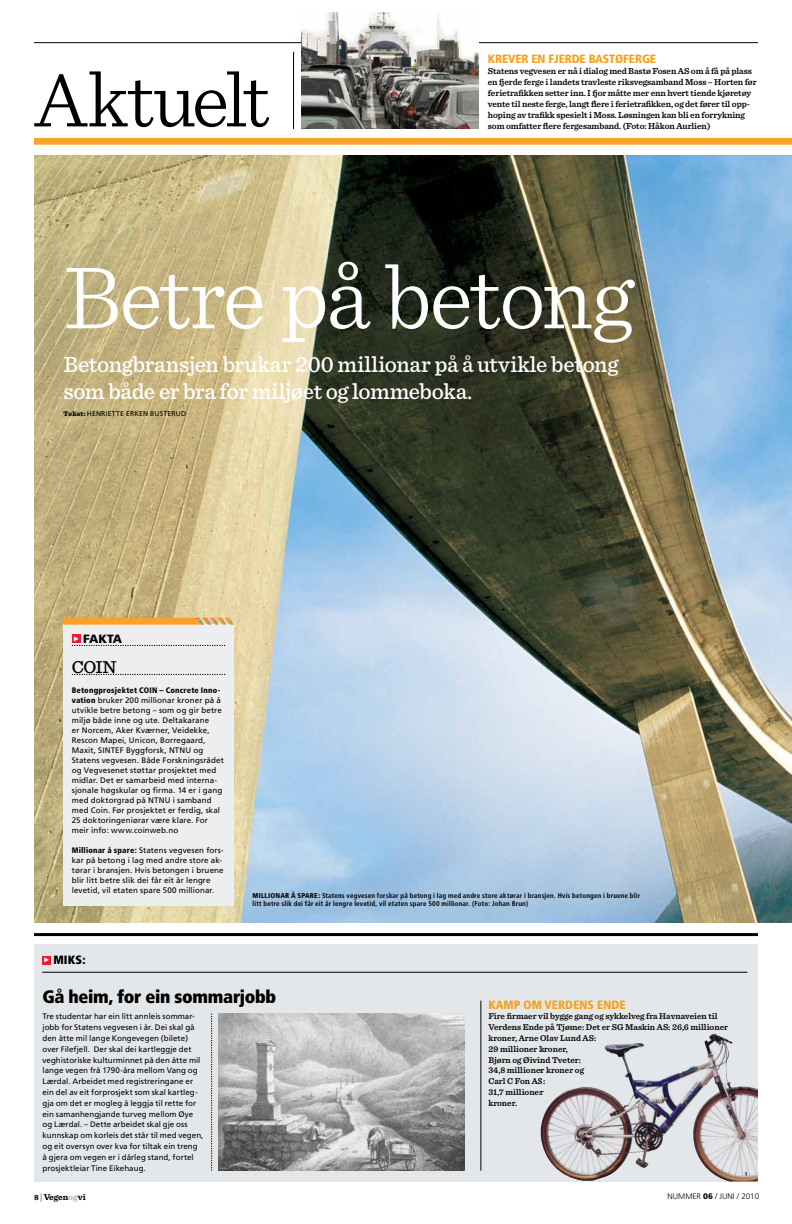
<style>
.page{position:relative;width:792px;height:1224px;background:#fff}
.page>*{position:absolute;margin:0;border:0;box-sizing:border-box;transform-origin:0 0}
.t1{font:300 93px "Sentinel";letter-spacing:-.03em;color:#fff}
.t2{font:300 80px "Sentinel";letter-spacing:-.03em;color:#000}
.t3{font:500 23px/27px "Sentinel";letter-spacing:-.015em;color:#fff}
.t4{font:900 condensed 18px "Frutiger";letter-spacing:-.015em;color:#000}
.t5{font:500 18px "Sentinel";color:#000}
.t6{font:900 condensed 12px "Frutiger";letter-spacing:-.01em;color:#f6a01a}
.t7{font:900 condensed 12px "Frutiger";color:#000}
.t8{font:900 12px "Frutiger";letter-spacing:-.03em;color:#000}
.t9{font:600 9px/11px "Sentinel";letter-spacing:-.01em;color:#000}
.t10{font:600 8.8px/10.8px "Sentinel";color:#000}
.t11{font:700 8.8px "Sentinel";letter-spacing:-.015em;color:#000}
.t12{font:8px/10px "Frutiger";letter-spacing:.005em;color:#000}
.t13{font:300 8px "Frutiger";color:#000}
.t14{font:700 condensed 7px/8px "Frutiger";letter-spacing:.02em;color:#000}
.t15{font:7px "Frutiger";letter-spacing:.015em;color:#000}
.s1{font-family:"Sentinel";font-weight:900}
.s2{font-weight:900;font-stretch:condensed}
.s3{font-weight:900}
.s4{font-weight:900;font-size:8px}
.s5{font-weight:300;font-size:9.6px}
.s6{color:#b0b7bb}
</style>
<div class="page">
<img style="left:34px;top:155px;width:758px;height:767px">
<div style="left:34px;top:944px;width:724px;height:237px;background:#e4e7e9"></div>
<hr style="left:34px;top:933px;width:724px;height:3px;background:#000">
<hr style="left:481px;top:1001px;width:1px;height:170px;background:#000">
<svg style="left:211px;top:1014px;width:1px;height:157px"></svg>
<hr style="left:42px;top:972px;width:705px;height:1px;background:#000">
<div style="left:42px;top:956px;width:9px;height:8px;background:#ed1c2e"></div>
<hr style="left:34px;top:42px;width:724px;height:1px;background:#000">
<hr style="left:293px;top:52px;width:1px;height:77px;background:#000">
<div style="left:34px;top:138px;width:758px;height:7px;background:#faa227"></div>
<div style="left:63px;top:625px;width:171px;height:281px;background:#eceeef"></div>
<div style="left:72px;top:634px;width:8px;height:9px;background:#ed1c2e"></div>
<svg style="left:72px;top:674px;width:153px;height:1px"></svg>
<svg style="left:72px;top:645px;width:153px;height:1px"></svg>
<svg style="left:63px;top:618px;width:171px;height:7px"></svg>
<img style="left:219px;top:1013px;width:246px;height:158px">
<img style="left:541px;top:1034px;width:217px;height:147px">
<img style="left:301px;top:12px;width:177px;height:117px">
<h2 class="t2" style="left:34px;top:40px;width:238px">Aktuelt</h2>
<h3 class="t6" style="left:488px;top:52px;width:170px">KREVER EN FJERDE BASTØFERGE</h3>
<p class="t9" style="left:488px;top:65px;width:270px">Statens vegvesen er nå i dialog med Bastø Fosen AS om å få på plass en fjerde ferge i landets travleste riksvegsamband Moss – Horten før ferietrafikken setter inn. I fjor måtte mer enn hvert tiende kjøretøy vente til neste ferge, langt flere i ferietrafikken, og det fører til opp&shy;hoping av trafikk spesielt i Moss. Løsningen kan bli en forrykning som omfatter flere fergesamband. (Foto: Håkon Aurlien)</p>
<h1 class="t1" style="left:63px;top:228px;width:573px">Betre på betong</h1>
<h3 class="t3" style="left:63px;top:349px;width:556px">Betongbransjen brukar 200 millionar på å utvikle betong som både er bra for miljøet og lommeboka.</h3>
<p class="t15" style="left:63px;top:409px;width:124px"><span class="s1">Tekst:</span> Henriette E rken Busterud</p>
<h3 class="t8" style="left:73px;top:631px;width:50px"><sup>▸</sup> Fakta</h3>
<h3 class="t5" style="left:72px;top:653px;width:46px">COIN</h3>
<p class="t12" style="left:72px;top:685px;width:151px"><span class="s2">BETONGPROSJEKTET COIN – CONCRETE INNO-VATION</span> bruker 200 millionar kroner på å utvikle betre betong – som og gir betre miljø både inne og ute. Deltakarane<br>er N orcem, Aker Kværner, Veidekke, Rescon Mapei, U nicon, Borregaard, Maxit, SINTE</p>
<p class="t12" style="left:120px;top:745px;width:56px">F Byggforsk, NTNU</p>
<p class="t12" style="left:72px;top:745px;width:153px;text-indent:122px">og<br>Statens vegvesen. Både Forskningsrådet og Vegvesenet støttar prosjektet med midlar. Det er samarbeid med interna&shy;sjonale høgskular og firma. 14 er i gang med doktorgrad på NTNU</p>
<p class="t12" style="left:72px;top:795px;width:150px;text-indent:101px">i samband med Coin. Før prosjektet er ferdig, skal<br>25 doktoringeniørar være klare. For meir info: www.coinweb.no</p>
<p class="t12" style="left:72px;top:845px;width:154px"><span class="s2">MILLIONAR Å SPARE:</span> Statens vegvesen fors&shy;kar på betong i lag med andre store ak&shy;tørar i bransjen. Hvis betongen i bruene blir litt betre slik dei får eit år lengre levetid, vil etaten spare 500 millionar.</p>
<h3 class="t7" style="left:44px;top:953px;width:43px"><sup>▸</sup> Miks:</h3>
<p class="t14" style="left:253px;top:892px;width:389px"><span class="s3">MILLIONAR Å SPARE:</span> Statens vegvesen forskar på betong i lag med andre store aktørar i bransjen. Hvis betongen i bruene blir litt betre slik dei får eit år lengre levetid, vil etaten spare 500 millionar. (Foto: Johan Brun)</p>
<h3 class="t4" style="left:43px;top:986px;width:235px">Gå heim, for ein sommarjobb</h3>
<p class="t12" style="left:43px;top:1011px;width:163px;line-height:10.8px">Tre studentar har ein litt annleis sommar&shy;jobb for Statens vegvesen i år. Dei skal gå den åtte mil lange Kongevegen (bilete) over Filefjell. Der skal dei kartleggje det veghistoriske kulturminnet på den åtte mil lange vegen frå 1790-åra mellom Vang og Lærdal. Arbeidet med registreringane er ein del av eit forprosjekt som skal kartleg&shy;gja om det er mogleg å leggja til rette for ein samanhengjande turveg mellom Øye og Lærdal. – Dette arbeidet skal gje oss kunnskap om korleis det står til med vegen, og eit oversyn over kva for tiltak ein treng å gjera om vegen er i dårleg stand, fortel prosjektleiar Tine Eikehaug.</p>
<h3 class="t6" style="left:488px;top:997px;width:139px">KAMP OM VERDENS ENDE</h3>
<p class="t10" style="left:488px;top:1011px;width:241px">Fire firmaer vil bygge gang og sykkelveg fra Havnaveien til<br>Verdens Ende på Tjøme: Det er SG Maskin AS: 26,6 millioner kroner, Arne Olav Lund AS:<br>29 millioner kroner,<br>Bjørn og Øivind Tveter:<br>34,8 millioner kroner og<br>Carl C Fon AS:<br>31,7 millioner<br>kroner.</p>
<p class="t11" style="left:34px;top:1190px;width:53px"><span class="s4">8</span> <span class="s5">|</span> Vegen<span class="s6">og</span>vi</p>
<p class="t13" style="left:668px;top:1192px;width:93px">NUMMER <span class="s3">06</span> / JUNI / 2010</p>
</div>
